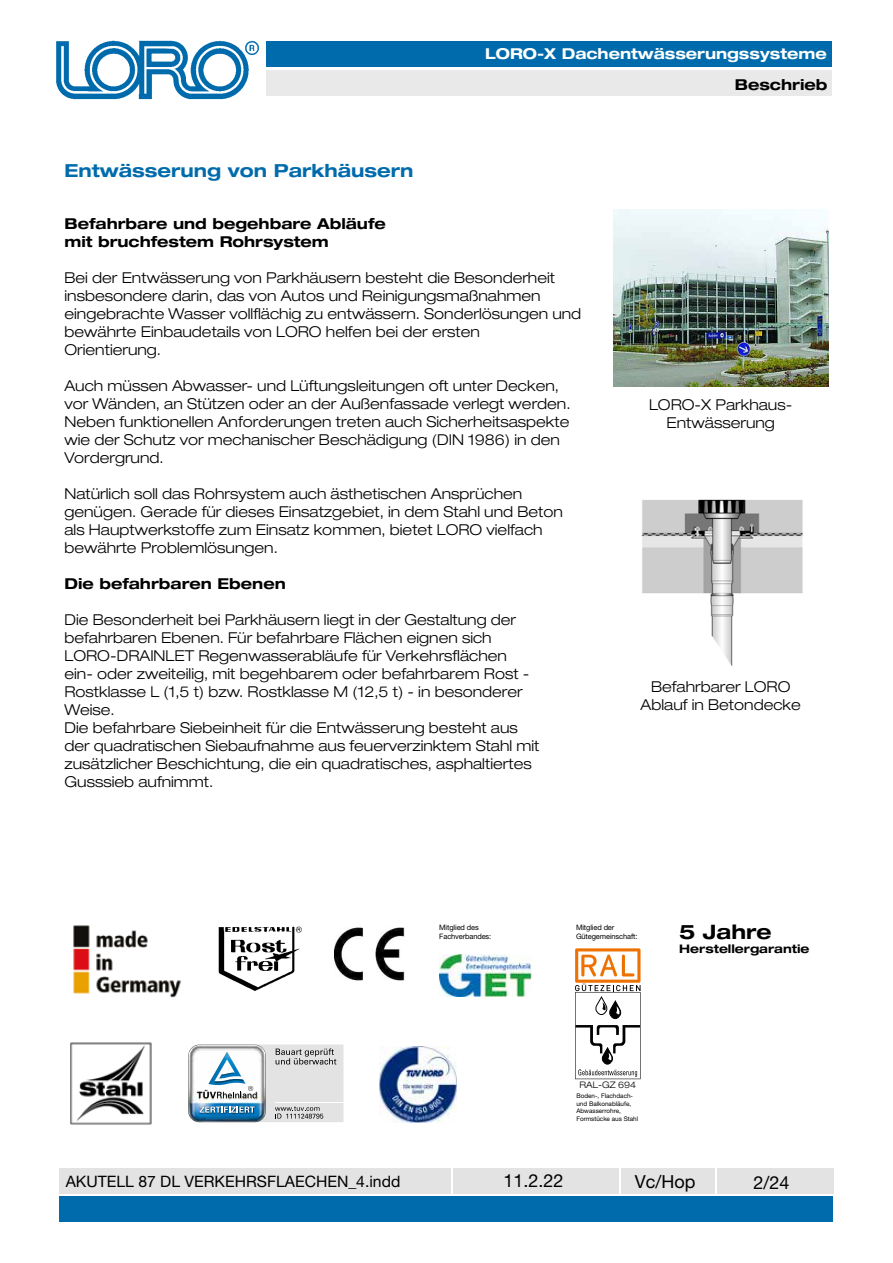
<style>
.page{position:relative;width:893px;height:1263px;background:#fff}
.page>*{position:absolute;margin:0;border:0;box-sizing:border-box;transform-origin:0 0}
.t1{font:700 expanded 19.95px "Helvetica Neue LT Std";color:#000}
.t2{font:700 expanded 18px "Helvetica Neue LT Std";color:#006bac}
.t3{font:18px "Helvetica Neue LT Std";color:#000}
.t4{font:15.75px "Helvetica Neue LT Std";color:#000}
.t5{font:300 expanded 15px/18px "Helvetica Neue LT Std";color:#000}
.t6{font:700 expanded 15px/18px "Helvetica Neue LT Std";color:#000}
.t7{font:700 expanded 15px "Helvetica Neue LT Std";color:#fff}
.t8{font:700 expanded 11.85px "Helvetica Neue LT Std";color:#000}
.t9{font:300 expanded 9px "Helvetica Neue LT Std";color:#000}
.t10{font:7.5px/9px "Helvetica Neue LT Pro";letter-spacing:-.015em;color:#000}
.t11{font:6.3px/7.5px "Helvetica Neue LT Pro";color:#000}
</style>
<div class="page">
<div style="left:266px;top:41px;width:566px;height:25px;background:#006bac"></div>
<div style="left:266px;top:71px;width:566px;height:25px;background:#e9e9e9"></div>
<img style="left:56px;top:40px;width:203px;height:60px">
<div style="left:59px;top:1196px;width:774px;height:26px;background:#006bac"></div>
<div style="left:59px;top:1168px;width:392px;height:25px;background:#e3e3e3"></div>
<div style="left:453px;top:1168px;width:165px;height:25px;background:#e3e3e3"></div>
<div style="left:621px;top:1168px;width:93px;height:25px;background:#e3e3e3"></div>
<div style="left:717px;top:1168px;width:116px;height:25px;background:#e3e3e3"></div>
<img style="left:439px;top:954px;width:92px;height:42px">
<img style="left:380px;top:1047px;width:77px;height:76px">
<img style="left:335px;top:927px;width:70px;height:54px">
<img style="left:73px;top:925px;width:108px;height:73px">
<img style="left:218px;top:927px;width:83px;height:64px">
<img style="left:70px;top:1042px;width:82px;height:83px">
<svg style="left:575px;top:948px;width:65px;height:131px"></svg>
<img style="left:613px;top:210px;width:215px;height:177px">
<img style="left:641px;top:499px;width:162px;height:167px">
<svg style="left:188px;top:1044px;width:156px;height:79px"></svg>
<p class="t7" style="left:485px;top:44px;width:343px">LORO-X Dachentwässerungssysteme</p>
<p class="t2" style="left:64px;top:158px;width:351px">Entwässerung von Parkhäusern</p>
<p class="t6" style="left:64px;top:214px;width:323px">Befahrbare und begehbare Abläufe mit bruchfestem Rohrsystem</p>
<p class="t5" style="left:64px;top:268px;width:518px">Bei der Entwässerung von Parkhäusern besteht die Besonderheit insbesondere darin, das von Autos und Reinigungsmaßnahmen eingebrachte Wasser vollflächig zu entwässern. Sonderlösungen und bewährte Einbaudetails von LORO helfen bei der ersten<br>Orientierung.</p>
<p class="t5" style="left:64px;top:376px;width:508px">Auch müssen Abwasser- und Lüftungsleitungen oft unter Decken, vor Wänden, an Stützen oder an der Außenfassade verlegt werden.<br>Neben funktionellen Anforderungen treten auch Sicherheitsaspekte wie der Schutz vor mechanischer Beschädigung (DIN 1986) in den Vordergrund.</p>
<p class="t5" style="left:64px;top:484px;width:500px">Natürlich soll das Rohrsystem auch ästhetischen Ansprüchen genügen. Gerade für dieses Einsatzgebiet, in dem Stahl und Beton als Hauptwerkstoffe zum Einsatz kommen, bietet LORO vielfach bewährte Problemlösungen.</p>
<p class="t6" style="left:64px;top:574px;width:223px">Die befahrbaren Ebenen</p>
<p class="t5" style="left:64px;top:610px;width:477px">Die Besonderheit bei Parkhäusern liegt in der Gestaltung der befahrbaren Ebenen. Für befahrbare Flächen eignen sich LORO-DRAINLET Regenwasserabläufe für Verkehrsflächen<br>ein- oder zweiteilig, mit begehbarem oder befahrbarem Rost - Rostklasse L (1,5 t) bzw. Rostklasse M (12,5 t) - in besonderer Weise.<br>Die befahrbare Siebeinheit für die Entwässerung besteht aus der quadratischen Siebaufnahme aus feuerverzinktem Stahl mit zusätzlicher Beschichtung, die ein quadratisches, asphaltiertes Gusssieb aufnimmt.</p>
<p class="t6" style="left:735px;top:75px;width:94px">Beschrieb</p>
<p class="t5" style="left:649px;top:396px;width:145px;text-align:center">LORO-X Parkhaus-<br>Entwässerung</p>
<p class="t5" style="left:641px;top:677px;width:162px;text-align:center">Befahrbarer LORO<br>Ablauf in Betondecke</p>
<p class="t10" style="left:439px;top:923px;width:54px">Mitglied des<br>Fachverbandes:</p>
<p class="t10" style="left:576px;top:923px;width:63px">Mitglied der<br>Gütegemeinschaft:</p>
<h1 class="t1" style="left:679px;top:919px;width:94px">5 Jahre</h1>
<p class="t8" style="left:679px;top:941px;width:132px">Herstellergarantie</p>
<p class="t9" style="left:580px;top:1079px;width:58px">RAL-GZ 694</p>
<p class="t11" style="left:576px;top:1092px;width:63px">Boden-, Flachdach&shy;und Balkonabläufe,<br>Abwasserrohre,<br>Formstücke aus Stahl</p>
<p class="t4" style="left:66px;top:1172px;width:336px">AKUTELL 87 DL VERKEHRSFLAECHEN_4.indd</p>
<p class="t3" style="left:504px;top:1170px;width:62px">11.2.22</p>
<p class="t3" style="left:635px;top:1170px;width:62px">Vc/Hop</p>
<p class="t3" style="left:753px;top:1172px;width:38px">2/24</p>
</div>
